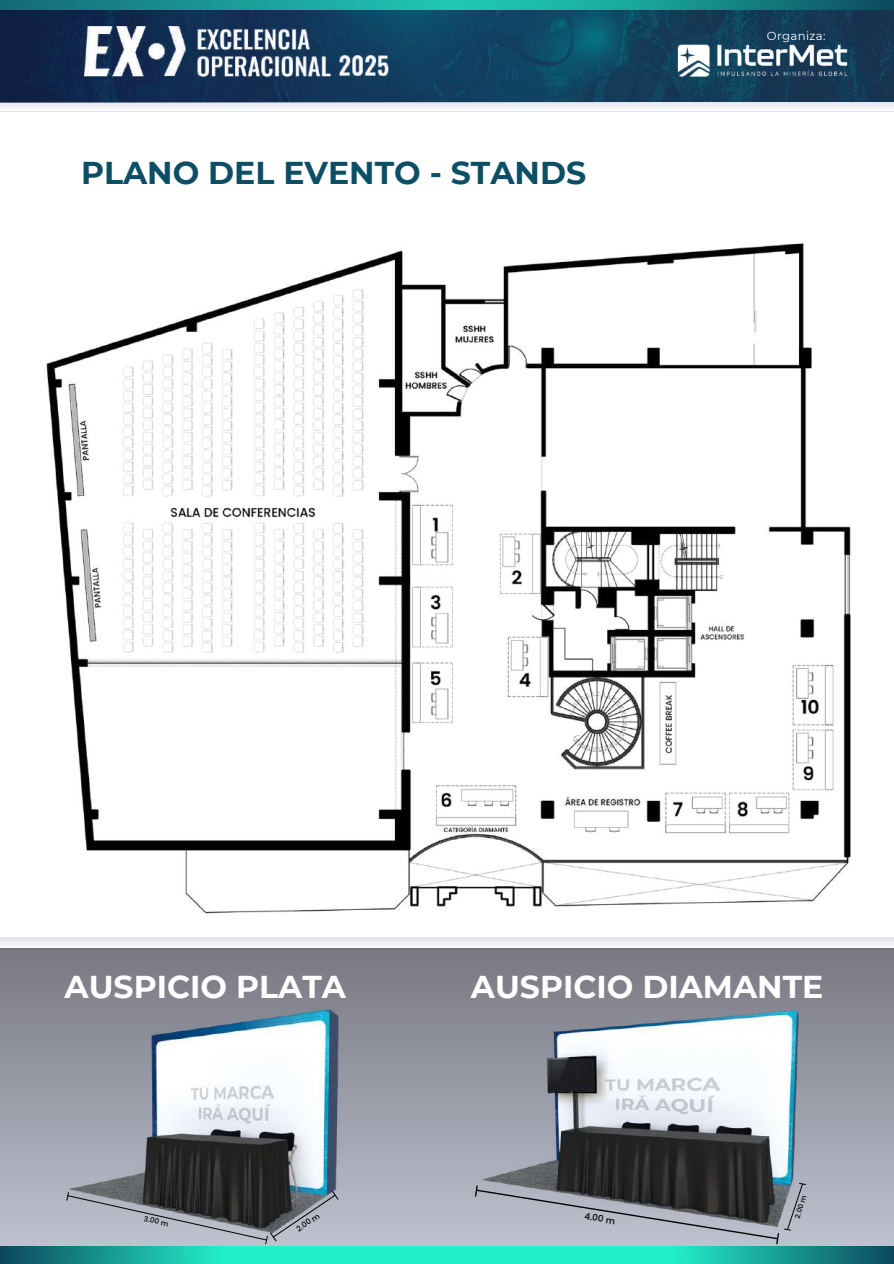
<style>
.page{position:relative;width:894px;height:1264px;background:#fff}
.page>*{position:absolute;margin:0;border:0;box-sizing:border-box;transform-origin:0 0}
.t1{font:700 31.5px "Montserrat";color:#fff}
.t2{font:700 31.5px "Montserrat";color:#0c4e63}
.t3{font:11.7px "Montserrat";letter-spacing:.03em;color:#fff}
.t4{font:500 8.85px "Poppins";color:#000}
.t5{font:500 7.65px "Poppins";color:#000}
.t6{font:500 7.2px "Poppins";color:#000}
.t7{font:500 6.9px "Poppins";color:#000}
</style>
<div class="page">
<svg style="left:0;top:102px;width:893px;height:6px;fill:#edeef3"></svg>
<div style="left:0;top:948px;width:893px;height:298px;background:linear-gradient(to bottom,#787882,#bdc2cf)"></div>
<div style="left:0;top:937px;width:893px;height:11px;background:#eeeff4"></div>
<img style="left:645px;top:10px;width:248px;height:92px">
<svg style="left:645px;top:0;width:248px;height:10px;background:#12777c"></svg>
<svg style="left:0;top:0;width:645px;height:102px;background:#114863"></svg>
<img style="left:670px;top:37px;width:192px;height:43px">
<img style="left:84px;top:27px;width:304px;height:54px">
<svg style="left:0;top:1246px;width:893px;height:17px;background:#1dc4ae"></svg>
<div style="left:66px;top:1239px;width:273px;height:6px;background:#bcc1ce"></div>
<img style="left:65px;top:1002px;width:283px;height:237px">
<div style="left:474px;top:1235px;width:332px;height:10px;background:#bcc1ce"></div>
<img style="left:442px;top:1002px;width:415px;height:233px">
<img style="left:46px;top:243px;width:805px;height:671px">
<p class="t2" style="left:81px;top:154px;width:506px">PLANO DEL EVENTO - STANDS</p>
<p class="t3" style="left:766px;top:29px;width:60px">Organiza:</p>
<p class="t1" style="left:65px;top:967px;width:283px">AUSPICIO PLATA</p>
<p class="t1" style="left:471px;top:967px;width:354px">AUSPICIO DIAMANTE</p>
<p class="t6" style="left:145px;top:1213px;width:26px;rotate:12deg">3.00 m</p>
<p class="t5" style="left:294px;top:1224px;width:27px;rotate:-34deg">2.00 m</p>
<p class="t4" style="left:585px;top:1209px;width:32px;rotate:9deg">4.00 m</p>
<p class="t7" style="left:792px;top:1216px;width:25px;rotate:-72deg">2.0 m</p>
</div>
